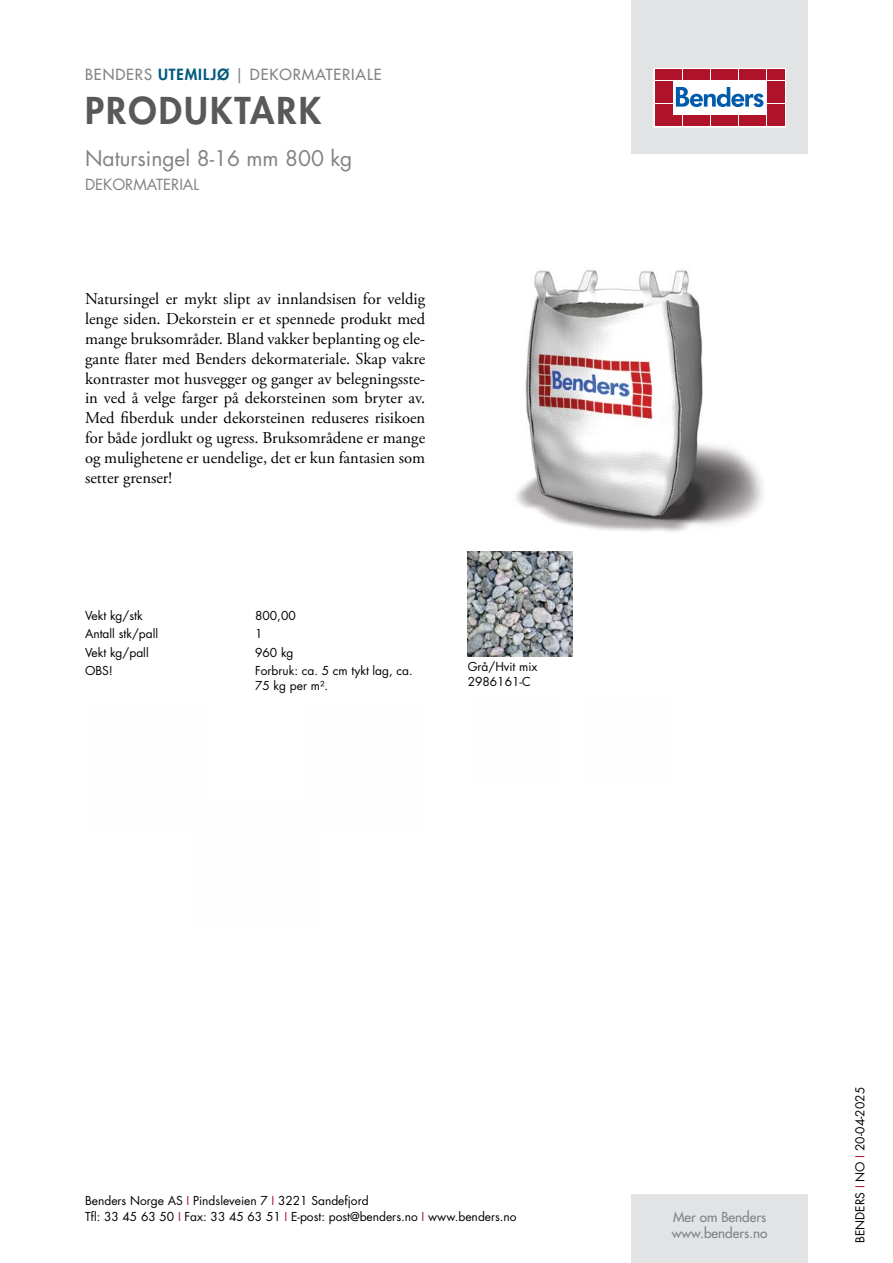
<style>
.page{position:relative;width:893px;height:1263px;background:#fff}
.page>*{position:absolute;margin:0;border:0;box-sizing:border-box;transform-origin:0 0}
.t1{font:800 36px "Futura Std";letter-spacing:.06em;color:#58595b}
.t2{font:21px "Futura Std";color:#808285}
.t3{font:16.5px/19.8px "Adobe Garamond Pro";color:#000;text-align:justify}
.t4{font:500 15px "Futura Std";letter-spacing:.06em;color:#808285}
.t5{font:15px "Futura Std";color:#808285}
.t6{font:500 13.5px/16.2px "Futura Std";color:#808285}
.t7{font:12px/14.4px "Futura Std";color:#000}
.s1{font-weight:800;color:#005a7c}
.s2{color:#ae132a}
</style>
<div class="page">
<div style="left:631px;top:0;width:177px;height:153px;background:#e2e3e4"></div>
<div style="left:631px;top:1195px;width:177px;height:68px;background:#e2e3e4"></div>
<svg style="left:656px;top:70px;width:128px;height:55px;fill:#fff"></svg>
<div style="left:654px;top:68px;width:132px;height:59px;border:1px solid #fff"></div>
<div style="left:655px;top:70px;width:8px;height:10px;background:#ae132a"></div>
<div style="left:664px;top:70px;width:8px;height:10px;background:#ae132a"></div>
<div style="left:655px;top:81px;width:8px;height:10px;background:#ae132a"></div>
<div style="left:664px;top:81px;width:8px;height:10px;background:#ae132a"></div>
<div style="left:655px;top:93px;width:8px;height:10px;background:#ae132a"></div>
<div style="left:664px;top:93px;width:8px;height:10px;background:#ae132a"></div>
<div style="left:655px;top:104px;width:8px;height:11px;background:#ae132a"></div>
<div style="left:664px;top:104px;width:8px;height:11px;background:#ae132a"></div>
<div style="left:655px;top:116px;width:8px;height:10px;background:#ae132a"></div>
<div style="left:664px;top:116px;width:8px;height:10px;background:#ae132a"></div>
<div style="left:674px;top:70px;width:8px;height:10px;background:#ae132a"></div>
<div style="left:683px;top:70px;width:8px;height:10px;background:#ae132a"></div>
<div style="left:692px;top:70px;width:8px;height:10px;background:#ae132a"></div>
<div style="left:702px;top:70px;width:8px;height:10px;background:#ae132a"></div>
<div style="left:711px;top:70px;width:8px;height:10px;background:#ae132a"></div>
<div style="left:720px;top:70px;width:8px;height:10px;background:#ae132a"></div>
<div style="left:730px;top:70px;width:8px;height:10px;background:#ae132a"></div>
<div style="left:739px;top:70px;width:8px;height:10px;background:#ae132a"></div>
<div style="left:748px;top:70px;width:8px;height:10px;background:#ae132a"></div>
<div style="left:758px;top:70px;width:8px;height:10px;background:#ae132a"></div>
<div style="left:674px;top:116px;width:8px;height:10px;background:#ae132a"></div>
<div style="left:683px;top:116px;width:8px;height:10px;background:#ae132a"></div>
<div style="left:692px;top:116px;width:8px;height:10px;background:#ae132a"></div>
<div style="left:702px;top:116px;width:8px;height:10px;background:#ae132a"></div>
<div style="left:711px;top:116px;width:8px;height:10px;background:#ae132a"></div>
<div style="left:720px;top:116px;width:8px;height:10px;background:#ae132a"></div>
<div style="left:730px;top:116px;width:8px;height:10px;background:#ae132a"></div>
<div style="left:739px;top:116px;width:8px;height:10px;background:#ae132a"></div>
<div style="left:748px;top:116px;width:8px;height:10px;background:#ae132a"></div>
<div style="left:758px;top:116px;width:8px;height:10px;background:#ae132a"></div>
<div style="left:767px;top:70px;width:8px;height:10px;background:#ae132a"></div>
<div style="left:776px;top:70px;width:8px;height:10px;background:#ae132a"></div>
<div style="left:767px;top:81px;width:8px;height:10px;background:#ae132a"></div>
<div style="left:776px;top:81px;width:8px;height:10px;background:#ae132a"></div>
<div style="left:767px;top:93px;width:8px;height:10px;background:#ae132a"></div>
<div style="left:776px;top:93px;width:8px;height:10px;background:#ae132a"></div>
<div style="left:767px;top:104px;width:8px;height:11px;background:#ae132a"></div>
<div style="left:776px;top:104px;width:8px;height:11px;background:#ae132a"></div>
<div style="left:767px;top:116px;width:8px;height:10px;background:#ae132a"></div>
<div style="left:776px;top:116px;width:8px;height:10px;background:#ae132a"></div>
<svg style="left:676px;top:87px;width:87px;height:20px"></svg>
<img style="left:516px;top:270px;width:247px;height:262px">
<img style="left:468px;top:552px;width:105px;height:105px">
<p class="t4" style="left:85px;top:65px;width:298px">BENDERS <span class="s1">UTEMILJØ</span> | DEKORMATERIALE</p>
<h1 class="t1" style="left:85px;top:87px;width:238px">PRODUKTARK</h1>
<p class="t2" style="left:85px;top:144px;width:269px">Natursingel 8-16 mm 800 kg</p>
<p class="t5" style="left:85px;top:175px;width:116px">DEKORMATERIAL</p>
<p class="t3" style="left:85px;top:290px;width:342px">Natursingel er mykt slipt av innlandsisen for veldig lenge siden. Dekorstein er et spennede produkt med mange bruksområder. Bland vakker beplanting og ele&shy;gante flater med Benders dekormateriale. Skap vakre kontraster mot husvegger og ganger av belegningsste&shy;in ved å velge farger på dekorsteinen som bryter av.<br>Med fiberduk under dekorsteinen reduseres risikoen for både jordlukt og ugress. Bruksområdene er mange og mulighetene er uendelige, det er kun fantasien som setter grenser!</p>
<p class="t7" style="left:85px;top:608px;width:59px">Vekt kg/stk</p>
<p class="t7" style="left:255px;top:608px;width:42px">800,00</p>
<p class="t7" style="left:85px;top:627px;width:75px">Antall stk/pall</p>
<p class="t7" style="left:255px;top:627px;width:9px">1</p>
<p class="t7" style="left:85px;top:645px;width:65px">Vekt kg/pall</p>
<p class="t7" style="left:255px;top:645px;width:40px">960 kg</p>
<p class="t7" style="left:85px;top:664px;width:29px">OBS!</p>
<p class="t7" style="left:255px;top:664px;width:159px">Forbruk: ca. 5 cm tykt lag, ca.<br>75 kg per m².</p>
<p class="t7" style="left:468px;top:660px;width:71px">Grå/Hvit mix<br>2986161-C</p>
<p class="t7" style="left:85px;top:1192px;width:433px;line-height:16.5px">Benders Norge AS <span class="s2">I</span> Pindsleveien 7 <span class="s2">I</span> 3221 Sandefjord<br>Tfl: 33 45 63 50 <span class="s2">I</span> Fax: 33 45 63 51 <span class="s2">I</span> E-post: post@benders.no <span class="s2">I</span> www.benders.no</p>
<p class="t6" style="left:672px;top:1209px;width:97px">Mer om Benders www.benders.no</p>
<p class="t7" style="left:853px;top:1243px;width:157px;rotate:-90deg">BENDERS <span class="s2">I</span> NO <span class="s2">I</span> 20-04-2025</p>
</div>
